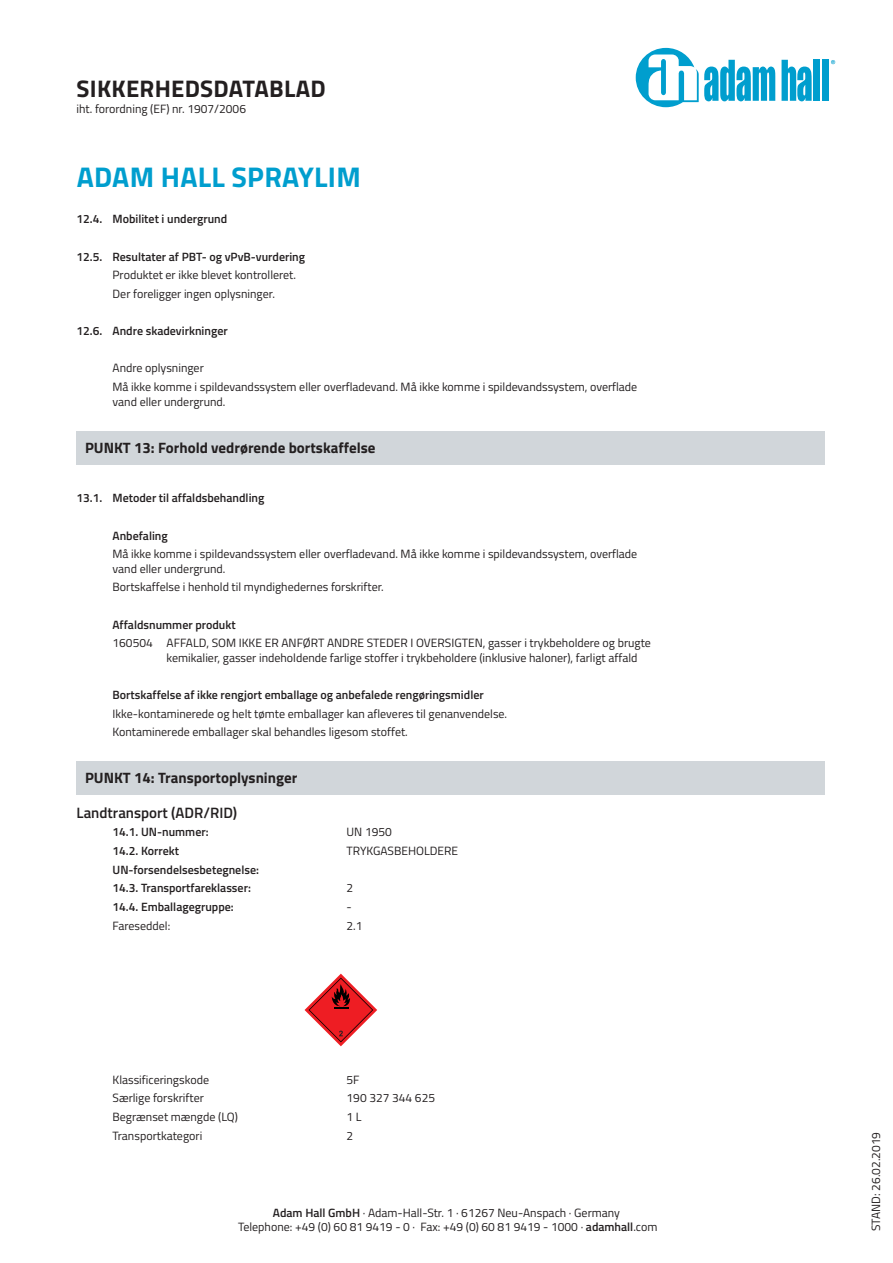
<style>
.page{position:relative;width:893px;height:1263px;background:#fff}
.page>*{position:absolute;margin:0;border:0;box-sizing:border-box;transform-origin:0 0}
.t1{font:700 28.5px "Titillium";letter-spacing:.01em;color:#009ece}
.t2{font:700 24px "Titillium";letter-spacing:.01em;color:#231f20}
.t3{font:700 15px "Titillium";color:#231f20}
.t4{font:600 15px "Titillium";color:#231f20}
.t5{font:12px/14.4px "Titillium";color:#231f20}
.t6{font:600 12px/18.6px "Titillium";color:#231f20}
.s1{font-weight:600}
</style>
<div class="page">
<svg style="left:781px;top:60px;width:31px;height:41px"></svg>
<div style="left:813px;top:60px;width:7px;height:41px;background:#009ece"></div>
<div style="left:822px;top:60px;width:7px;height:41px;background:#009ece"></div>
<svg style="left:831px;top:60px;width:4px;height:4px"></svg>
<svg style="left:636px;top:48px;width:139px;height:59px"></svg>
<div style="left:77px;top:431px;width:748px;height:33px;background:#d1d6da"></div>
<div style="left:77px;top:761px;width:748px;height:34px;background:#d1d6da"></div>
<svg style="left:305px;top:974px;width:72px;height:72px"></svg>
<h2 class="t2" style="left:77px;top:70px;width:251px">SIKKERHEDSDATABLAD</h2>
<p class="t5" style="left:77px;top:101px;width:171px">iht. forordning (EF) nr. 1907/2006</p>
<h1 class="t1" style="left:77px;top:155px;width:286px">ADAM HALL SPRAYLIM</h1>
<p class="t6" style="left:77px;top:209px;width:152px">12.4. Mobilitet i undergrund</p>
<p class="t6" style="left:77px;top:246px;width:230px">12.5. Resultater af PBT- og vPvB-vurdering</p>
<p class="t5" style="left:113px;top:265px;width:185px;line-height:18.6px">Produktet er ikke blevet kontrolleret.<br>Der foreligger ingen oplysninger.</p>
<p class="t6" style="left:77px;top:321px;width:153px">12.6. Andre skadevirkninger</p>
<p class="t5" style="left:113px;top:358px;width:526px;line-height:18.6px">Andre oplysninger<br>Må ikke komme i spildevandssystem eller overfladevand. Må ikke komme i spildevandssystem, overflade</p>
<p class="t5" style="left:113px;top:394px;width:114px">vand eller undergrund.</p>
<p class="t3" style="left:85px;top:436px;width:292px">PUNKT 13: Forhold vedrørende bortskaffelse</p>
<p class="t6" style="left:77px;top:488px;width:189px">13.1. Metoder til affaldsbehandling</p>
<p class="t6" style="left:113px;top:525px;width:57px">Anbefaling</p>
<p class="t5" style="left:113px;top:546px;width:526px">Må ikke komme i spildevandssystem eller overfladevand. Må ikke komme i spildevandssystem, overflade vand eller undergrund.</p>
<p class="t5" style="left:113px;top:579px;width:273px">Bortskaffelse i henhold til myndighedernes forskrifter.</p>
<p class="t6" style="left:113px;top:614px;width:125px">Affaldsnummer produkt</p>
<p class="t5" style="left:167px;top:635px;width:486px;text-indent:-54px">160504 AFFALD, SOM IKKE ER ANFØRT ANDRE STEDER I OVERSIGTEN, gasser i trykbeholdere og brugte kemikalier, gasser indeholdende farlige stoffer i trykbeholdere (inklusive haloner), farligt affald</p>
<p class="t6" style="left:113px;top:685px;width:373px">Bortskaffelse af ikke rengjort emballage og anbefalede rengøringsmidler</p>
<p class="t5" style="left:113px;top:703px;width:396px;line-height:18.6px">Ikke-kontaminerede og helt tømte emballager kan afleveres til genanvendelse.<br>Kontaminerede emballager skal behandles ligesom stoffet.</p>
<p class="t3" style="left:85px;top:767px;width:214px">PUNKT 14: Transportoplysninger</p>
<p class="t4" style="left:77px;top:801px;width:162px">Landtransport (ADR/RID)</p>
<p class="t6" style="left:113px;top:822px;width:98px">14.1. UN-nummer:</p>
<p class="t5" style="left:347px;top:824px;width:47px">UN 1950</p>
<p class="t6" style="left:113px;top:841px;width:68px">14.2. Korrekt</p>
<p class="t5" style="left:347px;top:843px;width:113px">TRYKGASBEHOLDERE</p>
<p class="t6" style="left:113px;top:860px;width:148px">UN-forsendelsesbetegnelse:<br>14.3. Transportfareklasser:</p>
<p class="t5" style="left:347px;top:880px;width:8px">2</p>
<p class="t6" style="left:113px;top:897px;width:123px">14.4. Emballagegruppe:</p>
<p class="t5" style="left:347px;top:899px;width:7px">-</p>
<p class="t5" style="left:113px;top:918px;width:59px">Fareseddel:</p>
<p class="t5" style="left:347px;top:918px;width:18px">2.1</p>
<p class="t5" style="left:113px;top:1072px;width:98px">Klassificeringskode</p>
<p class="t5" style="left:347px;top:1072px;width:15px">5F</p>
<p class="t5" style="left:113px;top:1090px;width:93px">Særlige forskrifter</p>
<p class="t5" style="left:347px;top:1090px;width:90px">190 327 344 625</p>
<p class="t5" style="left:113px;top:1109px;width:127px">Begrænset mængde (LQ)</p>
<p class="t5" style="left:347px;top:1109px;width:17px">1 L</p>
<p class="t5" style="left:113px;top:1127px;width:91px">Transportkategori</p>
<p class="t5" style="left:347px;top:1127px;width:8px">2</p>
<p class="t5" style="left:238px;top:1205px;width:421px;text-align:center"><span class="s1">Adam Hall GmbH</span> · Adam-Hall-Str. 1 · 61267 Neu-Anspach · Germany<br>Telephone: +49 (0) 60 81 9419 - 0 · Fax: +49 (0) 60 81 9419 - 1000 · <span class="s1">adamhall</span>.com</p>
<p class="t5" style="left:868px;top:1231px;width:101px;rotate:-90deg">STAND: 26.02.2019</p>
</div>
